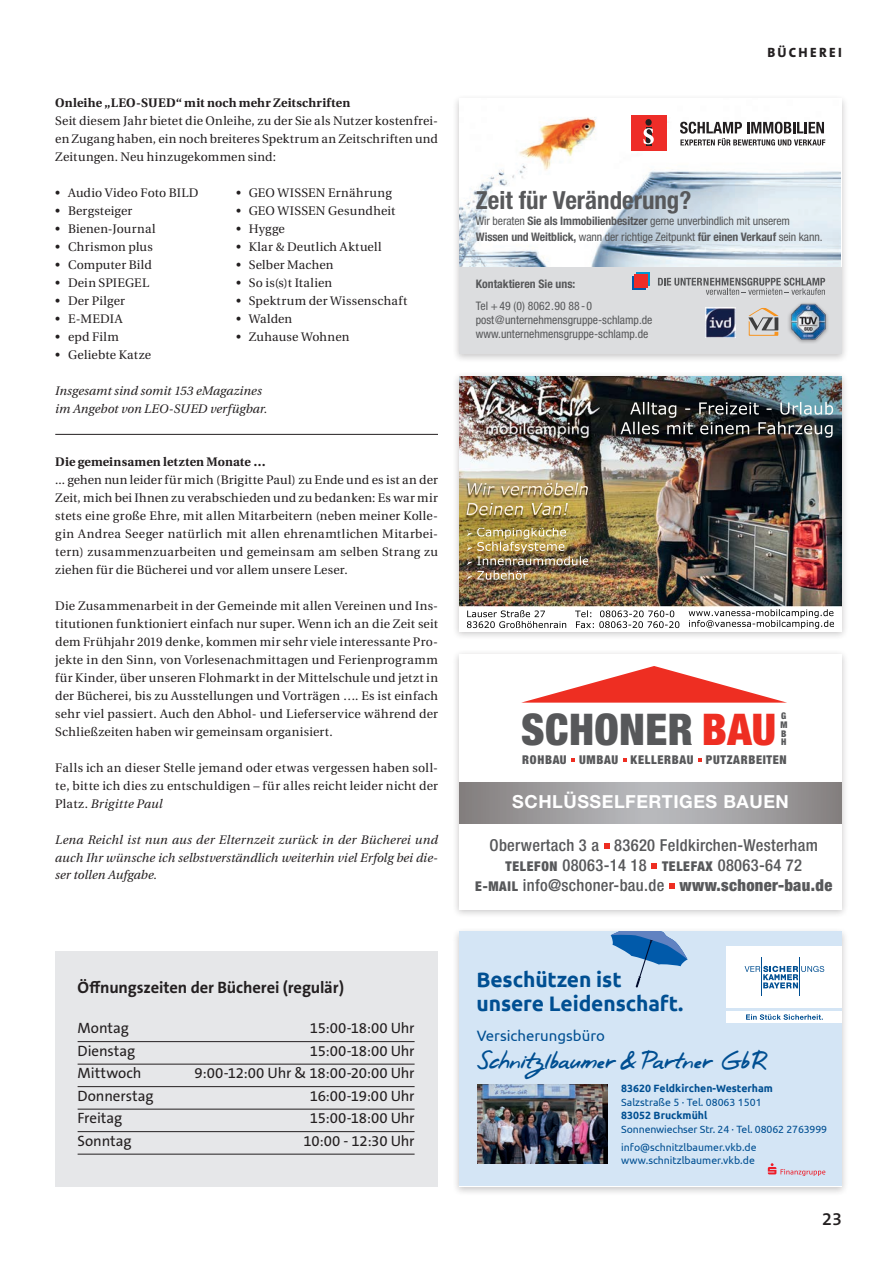
<style>
.page{position:relative;width:893px;height:1263px;background:#fff}
.page>*{position:absolute;margin:0;border:0;box-sizing:border-box;transform-origin:0 0}
.t1{font:900 condensed 43.8px "Helvetica Neue";letter-spacing:.01em;color:#57585a}
.t2{font:700 condensed 24.9px "Helvetica Neue";color:#57585a}
.t3{font:23.7px "VKB Erman 2011";color:#004f92}
.t4{font:700 21px/24px "Ubuntu";letter-spacing:-.005em;color:#004f92}
.t5{font:700 18px "Helvetica Neue";letter-spacing:.03em;color:#fff}
.t6{font:600 18px "The Sans B W6";color:#231f20}
.t7{font:500 condensed 16.5px/19.8px "Helvetica Neue";letter-spacing:.02em;color:#57585a;text-align:center}
.t8{font:700 16.5px "The Sans B W7";letter-spacing:-.005em;color:#231f20}
.t9{font:15px "The Sans B W5 Plain";letter-spacing:-.01em;color:#231f20}
.t10{font:15px "Ubuntu";color:#004f92}
.t11{font:800 13.5px "The Sans B W8";letter-spacing:.17em;color:#231f20}
.t12{font:12.3px/18px "Utopia";letter-spacing:.015em;color:#231f20;text-align:justify}
.t13{font:italic 12.3px/18px "Utopia";letter-spacing:.01em;color:#231f20}
.t14{font:700 12.3px "Utopia";letter-spacing:.01em;color:#231f20}
.t15{font:900 condensed 12.15px "Helvetica Neue";letter-spacing:.055em;color:#57585a}
.t16{font:condensed 11.7px/14.1px "Helvetica Neue";color:#57585a}
.t17{font:700 condensed 11.7px "Helvetica Neue";color:#57585a}
.t18{font:10.5px/17.7px "Ubuntu";color:#004f92}
.t19{font:700 10.5px "Ubuntu";color:#004f92}
.t20{font:900 condensed 9.15px/8.6px "Helvetica Neue";color:#57585a;text-align:justify}
.s1{font-style:italic}
.s2{font-weight:700}
.s3{color:#ee2e22}
.s4{font-weight:900;font-size:13.5px}
.s5{font-weight:900}
</style>
<div class="page">
<div style="left:55px;top:951px;width:383px;height:235px;background:#e6e7e9"></div>
<div style="left:452px;top:649px;width:397px;height:269px;background:#231f20;opacity:.25"></div>
<div style="left:459px;top:654px;width:383px;height:255px;background:#fff"></div>
<svg style="left:459px;top:782px;width:383px;height:41px;background:#a09ea0"></svg>
<svg style="left:604px;top:843px;width:6px;height:6px"></svg>
<svg style="left:651px;top:863px;width:6px;height:6px"></svg>
<svg style="left:669px;top:883px;width:6px;height:5px"></svg>
<svg style="left:521px;top:666px;width:266px;height:37px"></svg>
<svg style="left:571px;top:758px;width:4px;height:4px"></svg>
<svg style="left:623px;top:758px;width:3px;height:4px"></svg>
<svg style="left:698px;top:758px;width:4px;height:4px"></svg>
<div style="left:452px;top:926px;width:397px;height:270px;background:#231f20;opacity:.25"></div>
<div style="left:459px;top:931px;width:383px;height:255px;background:#d4e5f5"></div>
<div style="left:727px;top:946px;width:115px;height:61px;background:#fff"></div>
<div style="left:727px;top:1011px;width:115px;height:12px;background:#fff"></div>
<svg style="left:746px;top:1014px;width:77px;height:6px"></svg>
<hr style="left:761px;top:958px;width:1px;height:38px;background:#004f92">
<hr style="left:799px;top:958px;width:1px;height:38px;background:#004f92">
<svg style="left:745px;top:966px;width:79px;height:22px"></svg>
<svg style="left:768px;top:1163px;width:57px;height:13px"></svg>
<svg style="left:611px;top:931px;width:77px;height:56px"></svg>
<img style="left:478px;top:1085px;width:130px;height:79px">
<hr style="left:55px;top:434px;width:383px;height:1px;background:#231f20">
<hr style="left:78px;top:1041px;width:337px;height:1px;background:#231f20">
<hr style="left:78px;top:1064px;width:337px;height:1px;background:#231f20">
<hr style="left:78px;top:1086px;width:337px;height:1px;background:#231f20">
<hr style="left:78px;top:1109px;width:337px;height:1px;background:#231f20">
<hr style="left:78px;top:1131px;width:337px;height:1px;background:#231f20">
<hr style="left:78px;top:1154px;width:337px;height:1px;background:#231f20">
<div style="left:452px;top:371px;width:397px;height:270px;background:#231f20;opacity:.25"></div>
<img style="left:459px;top:376px;width:383px;height:255px">
<img style="left:468px;top:483px;width:120px;height:12px">
<div style="left:452px;top:94px;width:397px;height:269px;background:#231f20;opacity:.25"></div>
<img style="left:460px;top:99px;width:381px;height:62px">
<div style="left:459px;top:267px;width:383px;height:87px;background:#dcdddf"></div>
<div style="left:636px;top:272px;width:14px;height:14px;background:#0097d1"></div>
<div style="left:632px;top:276px;width:14px;height:14px;background:#015aaa"></div>
<div style="left:634px;top:274px;width:14px;height:14px;background:#ee2d28"></div>
<svg style="left:658px;top:278px;width:167px;height:17px"></svg>
<svg style="left:459px;top:161px;width:383px;height:106px"></svg>
<svg style="left:680px;top:122px;width:145px;height:24px"></svg>
<div style="left:631px;top:115px;width:35px;height:35px;background:#ee2d28"></div>
<div style="left:645px;top:119px;width:7px;height:7px;background:#231f20;border-radius:50%"></div>
<svg style="left:643px;top:128px;width:11px;height:16px"></svg>
<div style="left:787px;top:301px;width:42px;height:43px;background:#231f20;opacity:.4"></div>
<img style="left:787px;top:301px;width:42px;height:41px">
<svg style="left:748px;top:308px;width:30px;height:28px"></svg>
<img style="left:705px;top:307px;width:31px;height:30px">
<p class="t14" style="left:55px;top:96px;width:297px">Onleihe „LEO-SUED“ mit noch mehr Zeitschriften</p>
<p class="t12" style="left:55px;top:112px;width:384px">Seit diesem Jahr bietet die Onleihe, zu der Sie als Nutzer kostenfrei&shy;en Zugang haben, ein noch breiteres Spektrum an Zeitschriften und Zeitungen. Neu hinzugekommen sind:</p>
<p class="t12" style="left:55px;top:184px;width:145px">• Audio Video Foto BILD</p>
<p class="t12" style="left:55px;top:202px;width:79px">• Bergsteiger</p>
<p class="t12" style="left:55px;top:220px;width:102px">• Bienen-Journal</p>
<p class="t12" style="left:55px;top:238px;width:99px">• Chrismon plus</p>
<p class="t12" style="left:55px;top:256px;width:98px">• Computer Bild</p>
<p class="t12" style="left:55px;top:274px;width:95px">• Dein SPIEGEL</p>
<p class="t12" style="left:55px;top:292px;width:71px">• Der Pilger</p>
<p class="t12" style="left:55px;top:310px;width:69px">• E-MEDIA</p>
<p class="t12" style="left:55px;top:328px;width:65px">• epd Film</p>
<p class="t12" style="left:55px;top:346px;width:98px">• Geliebte Katze</p>
<p class="t13" style="left:55px;top:382px;width:214px">Insgesamt sind somit 153 eMagazines im Angebot von LEO-SUED verfügbar.</p>
<p class="t12" style="left:236px;top:184px;width:157px">• GEO WISSEN Ernährung</p>
<p class="t12" style="left:236px;top:202px;width:161px">• GEO WISSEN Gesundheit</p>
<p class="t12" style="left:236px;top:220px;width:50px">• Hygge</p>
<p class="t12" style="left:236px;top:238px;width:147px">• Klar &amp; Deutlich Aktuell</p>
<p class="t12" style="left:236px;top:256px;width:99px">• Selber Machen</p>
<p class="t12" style="left:236px;top:274px;width:98px">• So is(s)t Italien</p>
<p class="t12" style="left:236px;top:292px;width:173px">• Spektrum der Wissenschaft</p>
<p class="t12" style="left:236px;top:310px;width:58px">• Walden</p>
<p class="t12" style="left:236px;top:328px;width:115px">• Zuhause Wohnen</p>
<p class="t14" style="left:55px;top:455px;width:212px">Die gemeinsamen letzten Monate …</p>
<p class="t12" style="left:55px;top:471px;width:384px">... gehen nun leider für mich (Brigitte Paul) zu Ende und es ist an der Zeit, mich bei Ihnen zu verabschieden und zu bedanken: Es war mir stets eine große Ehre, mit allen Mitarbeitern (neben meiner Kolle&shy;gin Andrea Seeger natürlich mit allen ehrenamtlichen Mitarbei&shy;tern) zusammenzuarbeiten und gemeinsam am selben Strang zu ziehen für die Bücherei und vor allem unsere Leser.</p>
<p class="t12" style="left:55px;top:597px;width:384px">Die Zusammenarbeit in der Gemeinde mit allen Vereinen und Ins&shy;titutionen funktioniert einfach nur super. Wenn ich an die Zeit seit dem Frühjahr 2019 denke, kommen mir sehr viele interessante Pro&shy;jekte in den Sinn, von Vorlesenachmittagen und Ferienprogramm für Kinder, über unseren Flohmarkt in der Mittelschule und jetzt in der Bücherei, bis zu Ausstellungen und Vorträgen …. Es ist einfach sehr viel passiert. Auch den Abhol- und Lieferservice während der Schließzeiten haben wir gemeinsam organisiert.</p>
<p class="t12" style="left:55px;top:759px;width:384px">Falls ich an dieser Stelle jemand oder etwas vergessen haben soll&shy;te, bitte ich dies zu entschuldigen – für alles reicht leider nicht der Platz. <span class="s1">Brigitte Paul</span></p>
<p class="t13" style="left:55px;top:831px;width:384px;text-align:justify">Lena Reichl ist nun aus der Elternzeit zurück in der Bücherei und auch Ihr wünsche ich selbstverständlich weiterhin viel Erfolg bei die&shy;ser tollen Aufgabe.</p>
<h3 class="t8" style="left:78px;top:977px;width:268px">Öffnungszeiten der Bücherei (regulär)</h3>
<p class="t9" style="left:78px;top:1019px;width:53px">Montag</p>
<p class="t9" style="left:310px;top:1019px;width:106px">15:00-18:00 Uhr</p>
<p class="t9" style="left:78px;top:1041px;width:59px">Dienstag</p>
<p class="t9" style="left:310px;top:1041px;width:106px">15:00-18:00 Uhr</p>
<p class="t9" style="left:78px;top:1064px;width:65px">Mittwoch</p>
<p class="t9" style="left:195px;top:1064px;width:222px">9:00-12:00 Uhr &amp; 18:00-20:00 Uhr</p>
<p class="t9" style="left:78px;top:1086px;width:77px">Donnerstag</p>
<p class="t9" style="left:310px;top:1086px;width:106px">16:00-19:00 Uhr</p>
<p class="t9" style="left:78px;top:1109px;width:46px">Freitag</p>
<p class="t9" style="left:310px;top:1109px;width:106px">15:00-18:00 Uhr</p>
<p class="t9" style="left:78px;top:1131px;width:55px">Sonntag</p>
<p class="t9" style="left:304px;top:1131px;width:112px">10:00 - 12:30 Uhr</p>
<p class="t11" style="left:767px;top:44px;width:76px">BÜCHEREI</p>
<h2 class="t2" style="left:476px;top:185px;width:217px">Zeit für Veränderung?</h2>
<p class="t16" style="left:476px;top:213px;width:348px;line-height:16.2px">Wir beraten <span class="s2">Sie als Immobilienbesitzer</span> gerne unverbindlich mit unserem<br><span class="s2">Wissen und Weitblick,</span> wann der richtige Zeitpunkt <span class="s2">für einen Verkauf</span> sein kann.</p>
<p class="t17" style="left:476px;top:277px;width:101px">Kontaktieren Sie uns:</p>
<p class="t16" style="left:476px;top:298px;width:178px">Tel + 49 (0) 8062.90 88-0 post@unternehmensgruppe-schlamp.de www.unternehmensgruppe-schlamp.de</p>
<p class="t20" style="left:780px;top:712px;width:8px">G M B H</p>
<h1 class="t1" style="left:521px;top:702px;width:256px">SCHONER <span class="s3">BAU</span></h1>
<p class="t15" style="left:522px;top:752px;width:266px">ROHBAU UMBAU KELLERBAU PUTZARBEITEN</p>
<h3 class="t5" style="left:512px;top:790px;width:278px">SCHLÜSSELFERTIGES BAUEN</h3>
<h3 class="t7" style="left:475px;top:835px;width:358px">Oberwertach 3 a 83620 Feldkirchen-Westerham<br><span class="s4">TELEFON</span> 08063-14 18 <span class="s4">TELEFAX</span> 08063-64 72<br><span class="s4">E-MAIL</span> info@schoner-bau.de <span class="s5">www.schoner-bau.de</span></h3>
<h3 class="t4" style="left:476px;top:968px;width:208px">Beschützen ist unsere Leidenschaft.</h3>
<h3 class="t3" style="left:476px;top:1046px;width:290px">Schnitzlbaumer &amp; Partner GbR</h3>
<p class="t10" style="left:477px;top:1027px;width:130px">Versicherungsbüro</p>
<p class="t19" style="left:621px;top:1082px;width:153px">83620 Feldkirchen-Westerham</p>
<p class="t18" style="left:621px;top:1093px;width:142px">Salzstraße 5 · Tel. 08063 1501</p>
<p class="t19" style="left:621px;top:1109px;width:88px">83052 Bruckmühl</p>
<p class="t18" style="left:621px;top:1120px;width:207px">Sonnenwiechser Str. 24 · Tel. 08062 2763999 info@schnitzlbaumer.vkb.de</p>
<p class="t18" style="left:621px;top:1151px;width:135px">www.schnitzlbaumer.vkb.de</p>
<h3 class="t6" style="left:822px;top:1207px;width:21px">23</h3>
</div>
